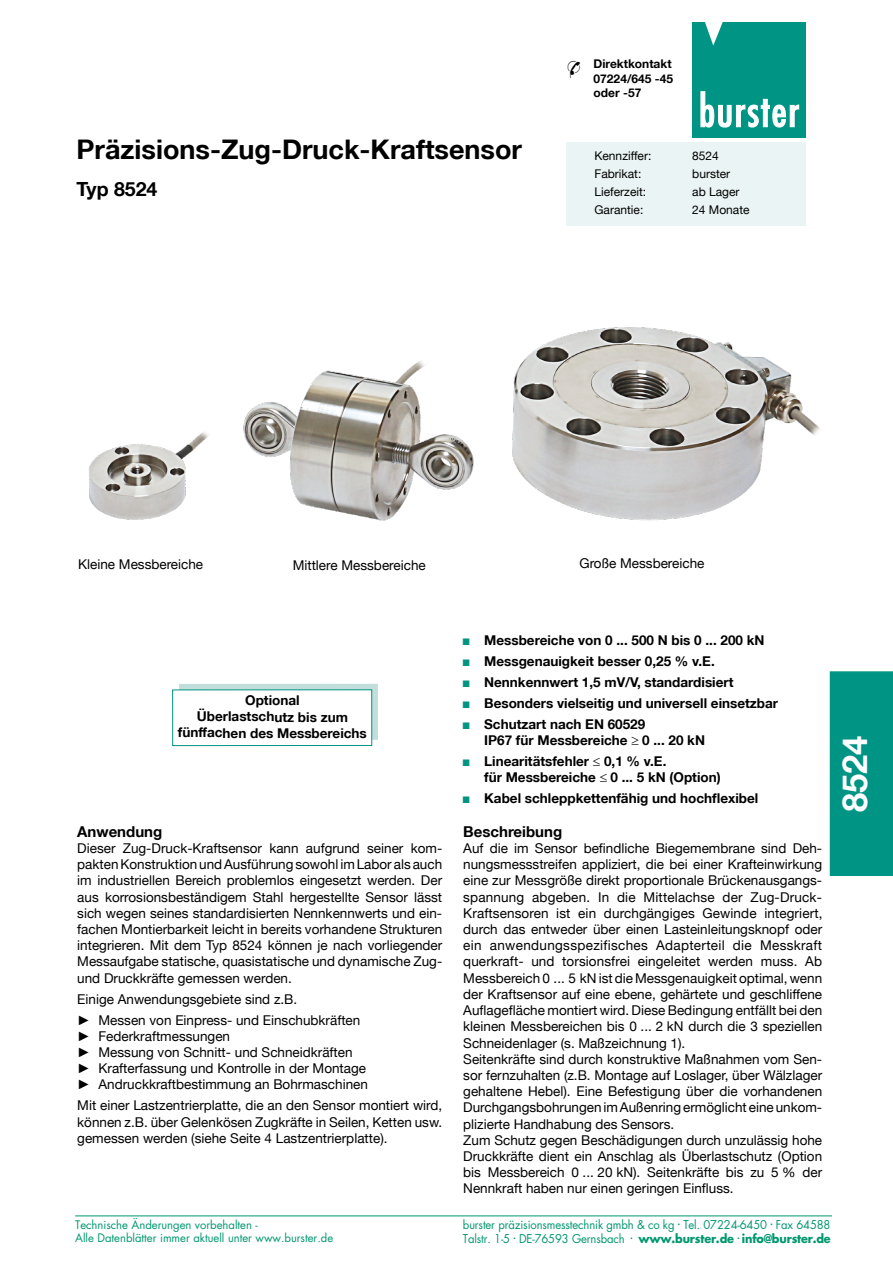
<style>
.page{position:relative;width:893px;height:1263px;background:#fff}
.page>*{position:absolute;margin:0;border:0;box-sizing:border-box;transform-origin:0 0}
.t1{font:700 34.5px "Helvetica Neue LT";color:#fff}
.t2{font:700 27px "Helvetica Neue LT";color:#000}
.t3{font:700 19.5px "Helvetica Neue LT";color:#000}
.t4{font:19.5px "Monotype Sorts";color:#000}
.t5{font:700 15px "Helvetica Neue LT";color:#000}
.t6{font:13.5px/16.2px "Helvetica Neue LT";color:#000}
.t7{font:700 13.5px/21px "Helvetica Neue LT";color:#000}
.t8{font:12px "Helvetica Neue LT";color:#000}
.t9{font:700 12px/14.4px "Helvetica Neue LT";color:#000;text-align:justify}
.t10{font:11.85px/13.5px "Futura LT";letter-spacing:-.01em;color:#009770;scale:.95 1}
.t11{font:11.55px/13.5px "Futura LT";color:#009770}
.s1{font-family:"Arial"}
.s2{font-family:"Monotype Sorts";font-weight:400;font-size:9px;color:#009484}
.s3{font-weight:700}
</style>
<div class="page">
<img style="left:88px;top:327px;width:732px;height:194px">
<div style="left:830px;top:671px;width:63px;height:205px;background:#009484"></div>
<hr style="left:75px;top:1215px;width:757px;height:1px;background:#009770">
<div style="left:566px;top:142px;width:240px;height:84px;background:#ebf4f4"></div>
<div style="left:179px;top:684px;width:199px;height:56px;background:linear-gradient(to right,#c1deda,#c1deda)"></div>
<div style="left:173px;top:690px;width:199px;height:56px;background:#fff"></div>
<div style="left:172px;top:690px;width:200px;height:56px;border:1px solid #009484"></div>
<div style="left:692px;top:22px;width:114px;height:116px;background:#009484"></div>
<svg style="left:705px;top:22px;width:18px;height:24px"></svg>
<svg style="left:700px;top:91px;width:99px;height:37px"></svg>
<h3 class="t4" style="left:566px;top:58px;width:17px">&amp;</h3>
<p class="t9" style="left:594px;top:56px;width:81px">Direktkontakt 07224/645 -45 oder -57</p>
<h2 class="t2" style="left:77px;top:133px;width:447px">Präzisions-Zug-Druck-Kraftsensor</h2>
<p class="t8" style="left:594px;top:149px;width:58px">Kennziffer:</p>
<p class="t8" style="left:692px;top:149px;width:28px">8524</p>
<p class="t8" style="left:594px;top:167px;width:48px">Fabrikat:</p>
<p class="t8" style="left:692px;top:167px;width:40px">burster</p>
<p class="t8" style="left:594px;top:185px;width:53px">Lieferzeit:</p>
<p class="t8" style="left:692px;top:185px;width:49px">ab Lager</p>
<p class="t8" style="left:594px;top:203px;width:50px">Garantie:</p>
<p class="t8" style="left:692px;top:203px;width:59px">24 Monate</p>
<h3 class="t3" style="left:77px;top:177px;width:82px">Typ 8524</h3>
<p class="t6" style="left:78px;top:556px;width:127px">Kleine Messbereiche</p>
<p class="t6" style="left:293px;top:557px;width:135px">Mittlere Messbereiche</p>
<p class="t6" style="left:579px;top:555px;width:127px">Große Messbereiche</p>
<p class="t7" style="left:178px;top:692px;width:191px;line-height:16.2px;text-align:center">Optional<br>Überlastschutz bis zum fünffachen des Messbereichs</p>
<p class="t5" style="left:77px;top:822px;width:87px">Anwendung</p>
<p class="t6" style="left:77px;top:840px;width:366px;text-align:justify">Dieser Zug-Druck-Kraftsensor kann aufgrund seiner kom&shy;pakten Konstruktion und Ausführung sowohl im Labor als auch im industriellen Bereich problemlos eingesetzt werden. Der aus korrosionsbeständigem Stahl hergestellte Sensor lässt sich wegen seines standardisierten Nennkennwerts und ein&shy;fachen Montierbarkeit leicht in bereits vorhandene Strukturen integrieren. Mit dem Typ 8524 können je nach vorliegender Messaufgabe statische, quasistatische und dynamische Zug&shy;und Druckkräfte gemessen werden.</p>
<p class="t6" style="left:77px;top:988px;width:285px;line-height:21px">Einige Anwendungsgebiete sind z.B.<br><span class="s1">►</span> Messen von Einpress- und Einschubkräften</p>
<p class="t6" style="left:77px;top:1028px;width:292px"><span class="s1">►</span> Federkraftmessungen<br><span class="s1">►</span> Messung von Schnitt- und Schneidkräften <span class="s1">►</span> Krafterfassung und Kontrolle in der Montage <span class="s1">►</span> Andruckkraftbestimmung an Bohrmaschinen</p>
<p class="t6" style="left:77px;top:1097px;width:366px;text-align:justify">Mit einer Lastzentrierplatte, die an den Sensor montiert wird, können z.B. über Gelenkösen Zugkräfte in Seilen, Ketten usw. gemessen werden (siehe Seite 4 Lastzentrierplatte).</p>
<p class="t7" style="left:463px;top:629px;width:317px"><span class="s2">N</span> Messbereiche von 0 ... 500 N bis 0 ... 200 kN<br><span class="s2">N</span> Messgenauigkeit besser 0,25 % v.E.<br><span class="s2">N</span> Nennkennwert 1,5 mV/V, standardisiert<br><span class="s2">N</span> Besonders vielseitig und universell einsetzbar <span class="s2">N</span> Schutzart nach EN 60529</p>
<p class="t7" style="left:463px;top:729px;width:244px;text-indent:21px">IP67 für Messbereiche ≥ 0 ... 20 kN<br><span class="s2">N</span> Linearitätsfehler ≤ 0,1 % v.E.</p>
<p class="t7" style="left:463px;top:766px;width:297px;text-indent:21px">für Messbereiche ≤ 0 ... 5 kN (Option)<br><span class="s2">N</span> Kabel schleppkettenfähig und hochflexibel</p>
<p class="t5" style="left:463px;top:822px;width:100px">Beschreibung</p>
<p class="t6" style="left:463px;top:840px;width:361px">Auf die im Sensor befindliche Biegemembrane sind Deh&shy;nungsmessstreifen appliziert, die bei einer Krafteinwirkung eine zur Messgröße direkt proportionale Brückenausgangs&shy;spannung abgeben. In die Mittelachse der Zug-Druck-Kraftsensoren ist ein durchgängiges Gewinde integriert, durch das entweder über einen Lasteinleitungsknopf oder ein anwendungsspezifisches Adapterteil die Messkraft querkraft- und torsionsfrei eingeleitet werden muss. Ab Messbereich 0 ... 5 kN ist die Messgenauigkeit optimal, wenn der Kraftsensor auf eine ebene, gehärtete und geschliffene Auflagefläche montiert wird. Diese Bedingung entfällt bei den kleinen Messbereichen bis 0 ... 2 kN durch die 3 speziellen Schneidenlager (s. Maßzeichnung 1).<br>Seitenkräfte sind durch konstruktive Maßnahmen vom Sen&shy;sor fernzuhalten (z.B. Montage auf Loslager, über Wälzlager gehaltene Hebel). Eine Befestigung über die vorhandenen Durchgangsbohrungen im Außenring ermöglicht eine unkom&shy;plizierte Handhabung des Sensors.<br>Zum Schutz gegen Beschädigungen durch unzulässig hohe Druckkräfte dient ein Anschlag als Überlastschutz (Option bis Messbereich 0 ... 20 kN). Seitenkräfte bis zu 5 % der Nennkraft haben nur einen geringen Einfluss.</p>
<p class="t11" style="left:75px;top:1218px;width:260px">Technische Änderungen vorbehalten -<br>Alle Datenblätter immer aktuell unter www.burster.de</p>
<p class="t10" style="left:463px;top:1218px;width:389px">burster präzisionsmesstechnik gmbh &amp; co kg <sup>.</sup> Tel. 07224-6450 <sup>.</sup> Fax 64588<br>Talstr. 1-5 <sup>.</sup> DE-76593 Gernsbach <sup>.</sup> <span class="s3">www.burster.de</span> <sup>.</sup> <span class="s3">info@burster.de</span></p>
<h1 class="t1" style="left:833px;top:812px;width:78px;rotate:-90deg">8524</h1>
</div>
